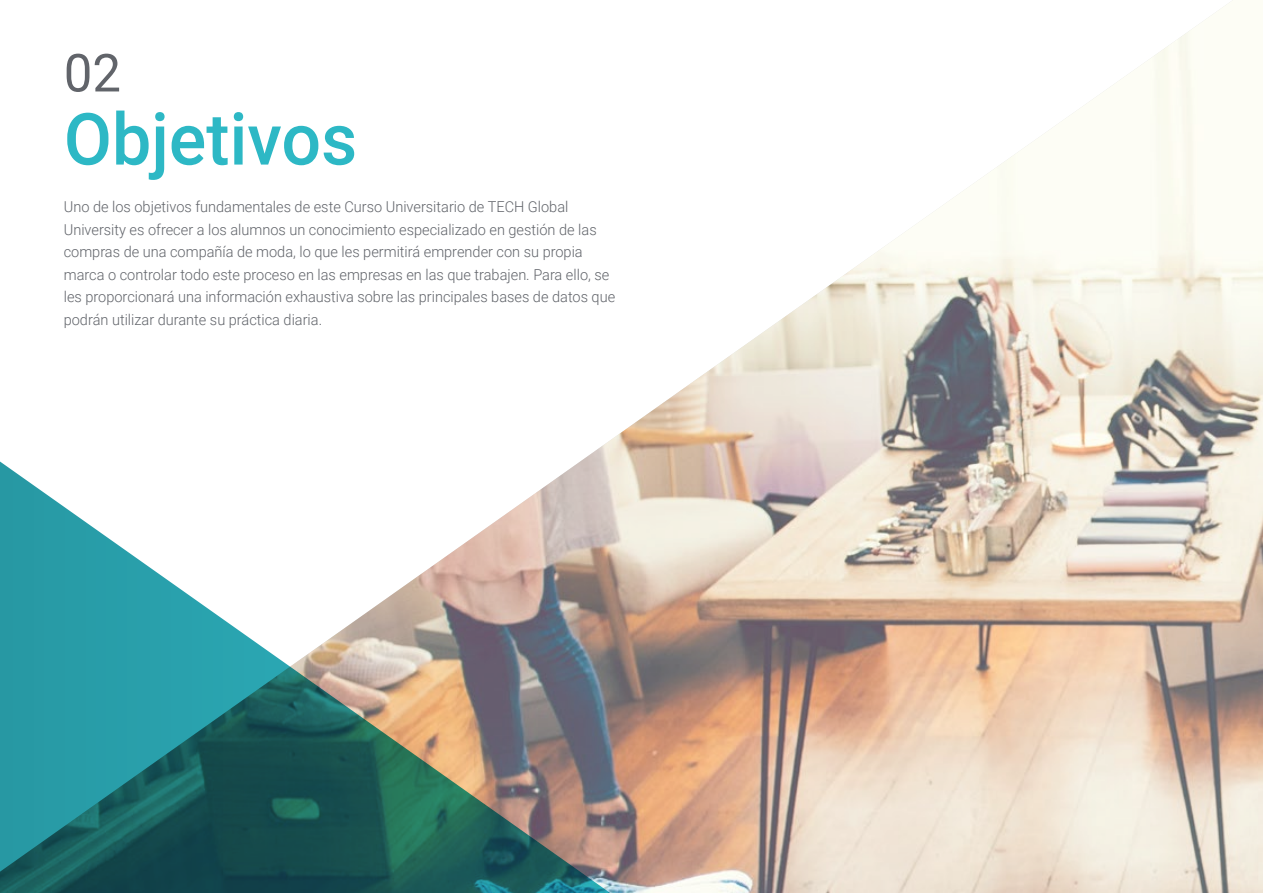
<style>
.page{position:relative;width:1263px;height:893px;background:#fff}
.page>*{position:absolute;margin:0;border:0;box-sizing:border-box;transform-origin:0 0}
.t1{font:500 72px "Roboto";color:#2db8c5}
.t2{font:52.5px "Roboto";color:#61646a}
.t3{font:300 15px/22.5px "Roboto";color:#61646a}
</style>
<div class="page">
<img style="left:602px;top:0;width:661px;height:893px">
<svg style="left:0;top:446px;width:640px;height:447px"></svg>
<h2 class="t2" style="left:64px;top:36px;width:59px">02</h2>
<h1 class="t1" style="left:64px;top:89px;width:295px">Objetivos</h1>
<p class="t3" style="left:64px;top:195px;width:553px">Uno de los objetivos fundamentales de este Curso Universitario de TECH Global University es ofrecer a los alumnos un conocimiento especializado en gestión de las compras de una compañía de moda, lo que les permitirá emprender con su propia marca o controlar todo este proceso en las empresas en las que trabajen. Para ello, se les proporcionará una información exhaustiva sobre las principales bases de datos que podrán utilizar durante su práctica diaria.</p>
</div>
